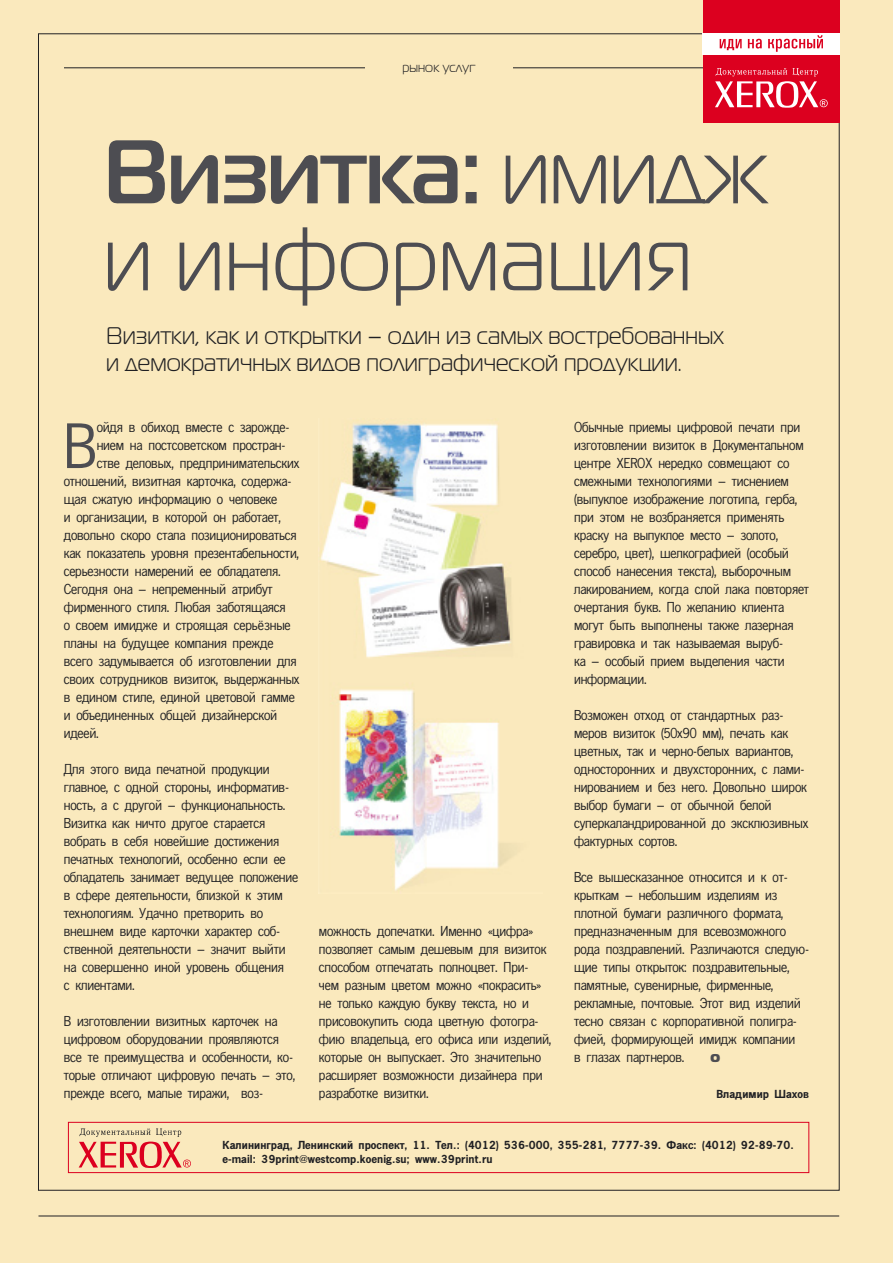
<style>
.page{position:relative;width:893px;height:1263px;background:#fae9bd}
.page>*{position:absolute;margin:0;border:0;box-sizing:border-box;transform-origin:0 0}
.t1{font:90px/87px "Magistral C";letter-spacing:.01em;color:#4d4d52}
.t2{font:65.4px "News Paper C";color:#4d4d52}
.t3{font:24px/27px "Magistral C";letter-spacing:.005em;color:#202023}
.t4{font:15px "Magistral Black C";color:#4d4d52}
.t5{font:14.7px/18px "News Paper C";letter-spacing:-.01em;color:#202023}
.t6{font:13.5px "Magistral C";letter-spacing:.01em;color:#202023}
.t7{font:700 12px/14.4px "News Paper C";letter-spacing:.005em;color:#202023}
.s1{font-weight:700}
</style>
<div class="page">
<div style="left:68px;top:1122px;width:741px;height:51px;border:1px solid #dc001f"></div>
<svg style="left:79px;top:1128px;width:112px;height:40px"></svg>
<hr style="left:64px;top:68px;width:750px;height:1px;background:#202023">
<div style="left:365px;top:60px;width:147px;height:16px;background:#fae9bd"></div>
<div style="left:703px;top:0;width:137px;height:123px;background:#dc001f"></div>
<div style="left:703px;top:33px;width:137px;height:22px;background:#fff"></div>
<svg style="left:715px;top:68px;width:113px;height:40px"></svg>
<svg style="left:720px;top:35px;width:103px;height:17px"></svg>
<hr style="left:38px;top:1216px;width:801px;height:1px;background:#202023">
<img style="left:320px;top:423px;width:192px;height:468px">
<p class="t6" style="left:402px;top:60px;width:74px">рынок услуг</p>
<p class="t6" style="left:422px;top:60px;width:35px">стиль</p>
<h1 class="t1" style="left:103px;top:128px;width:666px"><span class="s1">Визитка:</span> имидж и информация</h1>
<h3 class="t3" style="left:106px;top:322px;width:619px">Визитки, как и открытки – один из самых востребованных и демократичных видов полиграфической продукции.</h3>
<h2 class="t2" style="left:64px;top:412px;width:34px">В</h2>
<p class="t5" style="left:97px;top:418px;width:194px">ойдя в обиход вместе с зарожде-</p>
<p class="t5" style="left:97px;top:436px;width:190px">нием на постсоветском простран-</p>
<p class="t5" style="left:97px;top:454px;width:205px">стве деловых, предпринимательских</p>
<p class="t5" style="left:64px;top:472px;width:229px">отношений, визитная карточка, содержа-</p>
<p class="t5" style="left:64px;top:490px;width:215px">щая сжатую информацию о человеке</p>
<p class="t5" style="left:64px;top:508px;width:219px">и организации, в которой он работает,</p>
<p class="t5" style="left:64px;top:526px;width:234px">довольно скоро стала позиционироваться</p>
<p class="t5" style="left:64px;top:544px;width:237px">как показатель уровня презентабельности,</p>
<p class="t5" style="left:64px;top:562px;width:218px">серьезности намерений ее обладателя.</p>
<p class="t5" style="left:64px;top:580px;width:211px">Сегодня она – непременный атрибут</p>
<p class="t5" style="left:64px;top:598px;width:223px">фирменного стиля. Любая заботящаяся</p>
<p class="t5" style="left:64px;top:616px;width:228px">о своем имидже и строящая серьёзные</p>
<p class="t5" style="left:64px;top:634px;width:211px">планы на будущее компания прежде</p>
<p class="t5" style="left:64px;top:652px;width:234px">всего задумывается об изготовлении для</p>
<p class="t5" style="left:64px;top:670px;width:237px">своих сотрудников визиток, выдержанных</p>
<p class="t5" style="left:64px;top:688px;width:232px">в едином стиле, единой цветовой гамме</p>
<p class="t5" style="left:64px;top:706px;width:215px">и объединенных общей дизайнерской</p>
<p class="t5" style="left:64px;top:724px;width:36px">идеей.</p>
<p class="t5" style="left:64px;top:760px;width:236px">Для этого вида печатной продукции главное, с одной стороны, информатив&shy;ность, а с другой – функциональность.<br>Визитка как ничто другое старается вобрать в себя новейшие достижения печатных технологий, особенно если ее обладатель занимает ведущее положение в сфере деятельности, близкой к этим технологиям. Удачно претворить во внешнем виде карточки характер соб&shy;ственной деятельности – значит выйти на совершенно иной уровень общения<br>с клиентами.</p>
<p class="t5" style="left:64px;top:1012px;width:233px">В изготовлении визитных карточек на цифровом оборудовании проявляются все те преимущества и особенности, ко&shy;торые отличают цифровую печать – это, прежде всего, малые тиражи, воз-</p>
<p class="t5" style="left:319px;top:922px;width:234px">можность допечатки. Именно «цифра» позволяет самым дешевым для визиток способом отпечатать полноцвет. При&shy;чем разным цветом можно «покрасить» не только каждую букву текста, но и присовокупить сюда цветную фотогра&shy;фию владельца, его офиса или изделий, которые он выпускает. Это значительно расширяет возможности дизайнера при разработке визитки.</p>
<p class="t5" style="left:574px;top:418px;width:237px">Обычные приемы цифровой печати при изготовлении визиток в Документальном центре XEROX нередко совмещают со смежными технологиями – тиснением (выпуклое изображение логотипа, герба, при этом не возбраняется применять краску на выпуклое место – золото, серебро, цвет), шелкографией (особый способ нанесения текста), выборочным лакированием, когда слой лака повторяет очертания букв. По желанию клиента могут быть выполнены также лазерная гравировка и так называемая выруб-<br>ка – особый прием выделения части информации.</p>
<p class="t5" style="left:574px;top:706px;width:236px">Возможен отход от стандартных раз&shy;меров визиток (50х90 мм), печать как цветных, так и черно-белых вариантов, односторонних и двухсторонних, с лами&shy;нированием и без него. Довольно широк выбор бумаги – от обычной белой суперкаландрированной до эксклюзивных фактурных сортов.</p>
<p class="t5" style="left:574px;top:868px;width:237px">Все вышесказанное относится и к от&shy;крыткам – небольшим изделиям из плотной бумаги различного формата, предназначенным для всевозможного рода поздравлений. Различаются следую&shy;щие типы открыток: поздравительные, памятные, сувенирные, фирменные, рекламные, почтовые. Этот вид изделий тесно связан с корпоративной полигра&shy;фией, формирующей имидж компании<br>в глазах партнеров.</p>
<p class="t4" style="left:711px;top:1047px;width:11px">о</p>
<p class="t7" style="left:716px;top:1087px;width:94px">Владимир Шахов</p>
<p class="t7" style="left:222px;top:1138px;width:573px">Калининград, Ленинский проспект, 11. Тел.: (4012) 536-000, 355-281, 7777-39. Факс: (4012) 92-89-70. е-mail: 39print@westcomp.koenig.su; www.39print.ru</p>
</div>
